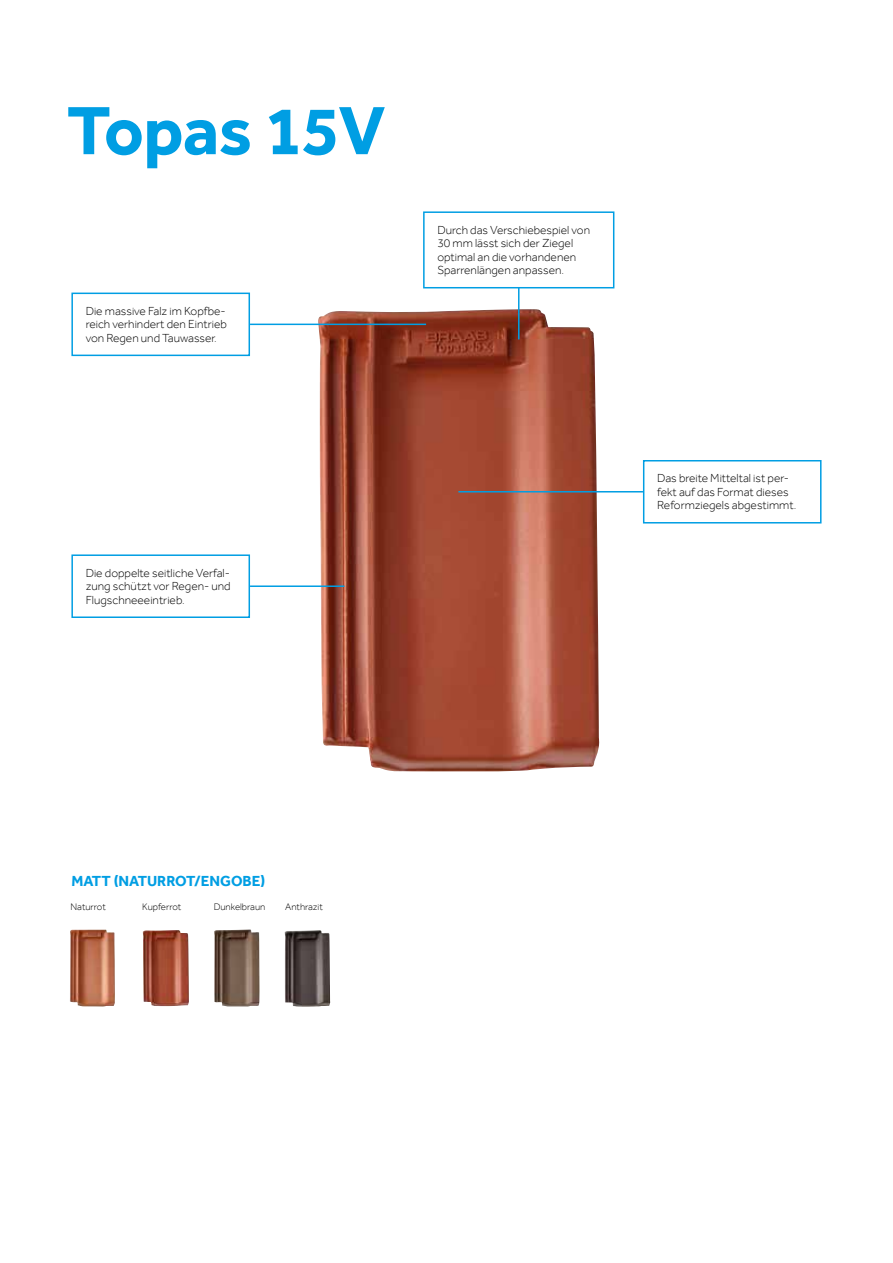
<style>
.page{position:relative;width:893px;height:1263px;background:#fff}
.page>*{position:absolute;margin:0;border:0;box-sizing:border-box;transform-origin:0 0}
.t1{font:700 70.5px "Effra";letter-spacing:-.02em;color:#009ee3}
.t2{font:700 15px "Effra";color:#009ee3}
.t3{font:300 12px/13.5px "Effra";color:#000}
.t4{font:300 9.75px "Effra";color:#000}
</style>
<div class="page">
<img style="left:318px;top:309px;width:282px;height:462px">
<img style="left:70px;top:930px;width:45px;height:76px">
<img style="left:143px;top:930px;width:46px;height:76px">
<img style="left:214px;top:929px;width:46px;height:77px">
<img style="left:285px;top:930px;width:45px;height:77px">
<div style="left:423px;top:211px;width:191px;height:77px;border:2px solid #009ee3"></div>
<hr style="left:518px;top:287px;width:1px;height:52px;background:#009ee3">
<div style="left:71px;top:293px;width:179px;height:63px;border:2px solid #009ee3"></div>
<hr style="left:250px;top:324px;width:176px;height:1px;background:#009ee3">
<div style="left:71px;top:554px;width:179px;height:64px;border:2px solid #009ee3"></div>
<hr style="left:250px;top:585px;width:94px;height:2px;background:#009ee3">
<div style="left:643px;top:460px;width:178px;height:63px;border:2px solid #009ee3"></div>
<hr style="left:458px;top:491px;width:185px;height:1px;background:#009ee3">
<h1 class="t1" style="left:67px;top:89px;width:320px">Topas 15V</h1>
<p class="t3" style="left:86px;top:304px;width:143px;text-align:justify">Die massive Falz im Kopfbe&shy;reich verhindert den Eintrieb von Regen und Tauwasser.</p>
<p class="t3" style="left:437px;top:223px;width:154px">Durch das Verschiebespiel von<br>30 mm lässt sich der Ziegel optimal an die vorhandenen<br>Sparrenlängen anpassen.</p>
<p class="t3" style="left:86px;top:566px;width:147px;text-align:justify">Die doppelte seitliche Verfal&shy;zung schützt vor Regen- und Flugschneeeintrieb.</p>
<p class="t3" style="left:657px;top:471px;width:141px">Das breite Mitteltal ist per&shy;fekt auf das Format dieses<br>Reformziegels abgestimmt.</p>
<p class="t2" style="left:71px;top:872px;width:195px">MATT (NATURROT/ENGOBE)</p>
<p class="t4" style="left:70px;top:901px;width:37px">Naturrot</p>
<p class="t4" style="left:142px;top:901px;width:41px">Kupferrot</p>
<p class="t4" style="left:214px;top:901px;width:53px">Dunkelbraun</p>
<p class="t4" style="left:285px;top:901px;width:39px">Anthrazit</p>
</div>
